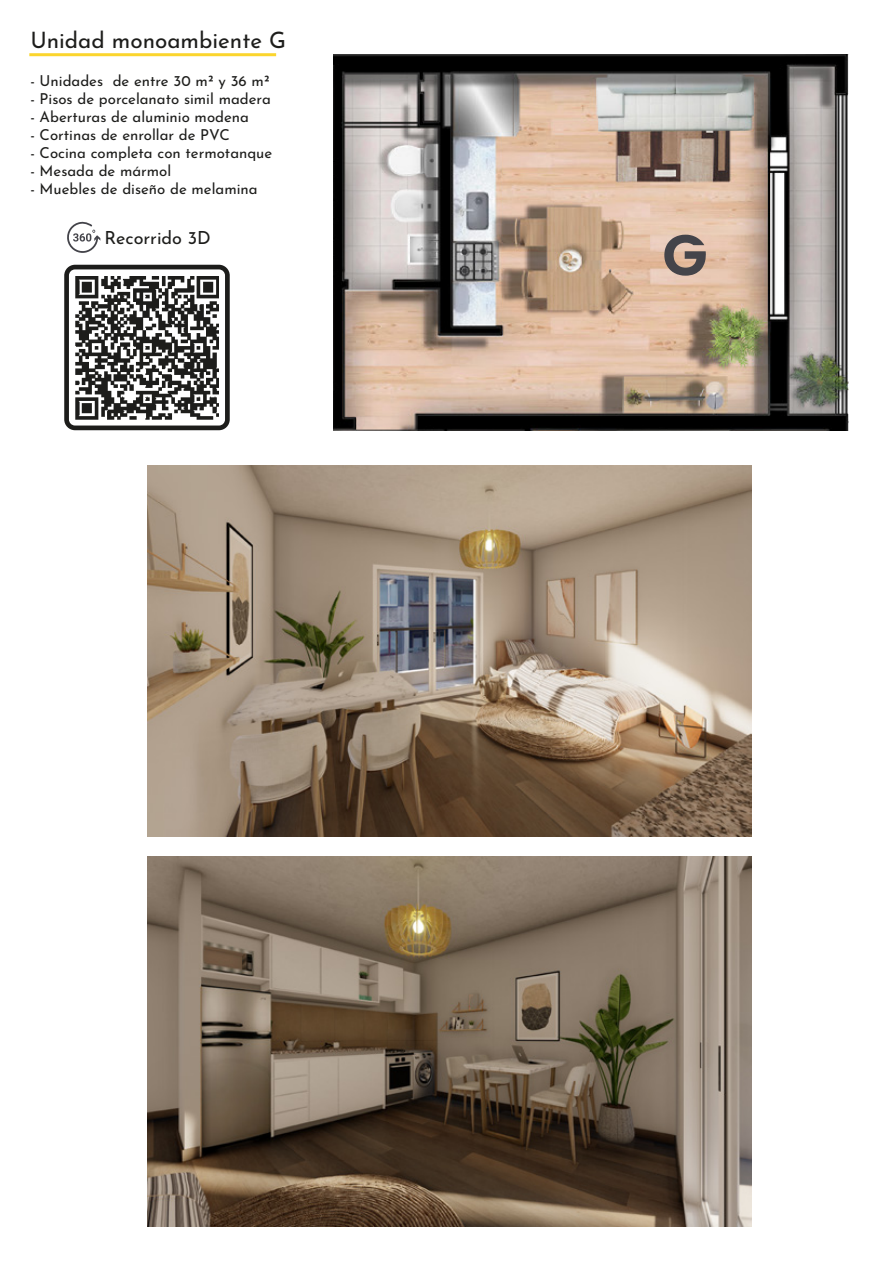
<style>
.page{position:relative;width:893px;height:1263px;background:#fff}
.page>*{position:absolute;margin:0;border:0;box-sizing:border-box;transform-origin:0 0}
.t1{font:700 57px "Suprema";color:#44444a}
.t2{font:22.5px "Josefin Sans";color:#1d1d1b}
.t3{font:18px "Josefin Sans";color:#1d1d1b}
.t4{font:15px "Josefin Sans";color:#1d1d1b}
</style>
<div class="page">
<img style="left:333px;top:55px;width:515px;height:375px">
<hr style="left:29px;top:53px;width:247px;height:3px;background:#fbd52d">
<svg style="left:67px;top:221px;width:33px;height:32px"></svg>
<svg style="left:64px;top:265px;width:166px;height:165px"></svg>
<img style="left:75px;top:275px;width:144px;height:144px">
<img style="left:147px;top:856px;width:604px;height:371px">
<img style="left:147px;top:466px;width:604px;height:370px">
<h2 class="t2" style="left:30px;top:21px;width:257px">Unidad monoambiente G</h2>
<p class="t4" style="left:30px;top:69px;width:241px">- Unidades de entre 30 m² y 36 m²</p>
<p class="t4" style="left:30px;top:87px;width:242px">- Pisos de porcelanato simil madera</p>
<p class="t4" style="left:30px;top:105px;width:220px">- Aberturas de aluminio modena</p>
<p class="t4" style="left:30px;top:123px;width:201px">- Cortinas de enrollar de PVC</p>
<p class="t4" style="left:30px;top:141px;width:243px">- Cocina completa con termotanque</p>
<p class="t4" style="left:30px;top:159px;width:142px">- Mesada de mármol</p>
<p class="t4" style="left:30px;top:177px;width:229px">- Muebles de diseño de melamina</p>
<p class="t3" style="left:104px;top:223px;width:108px">Recorrido 3D</p>
<h1 class="t1" style="left:662px;top:218px;width:49px">G</h1>
</div>
